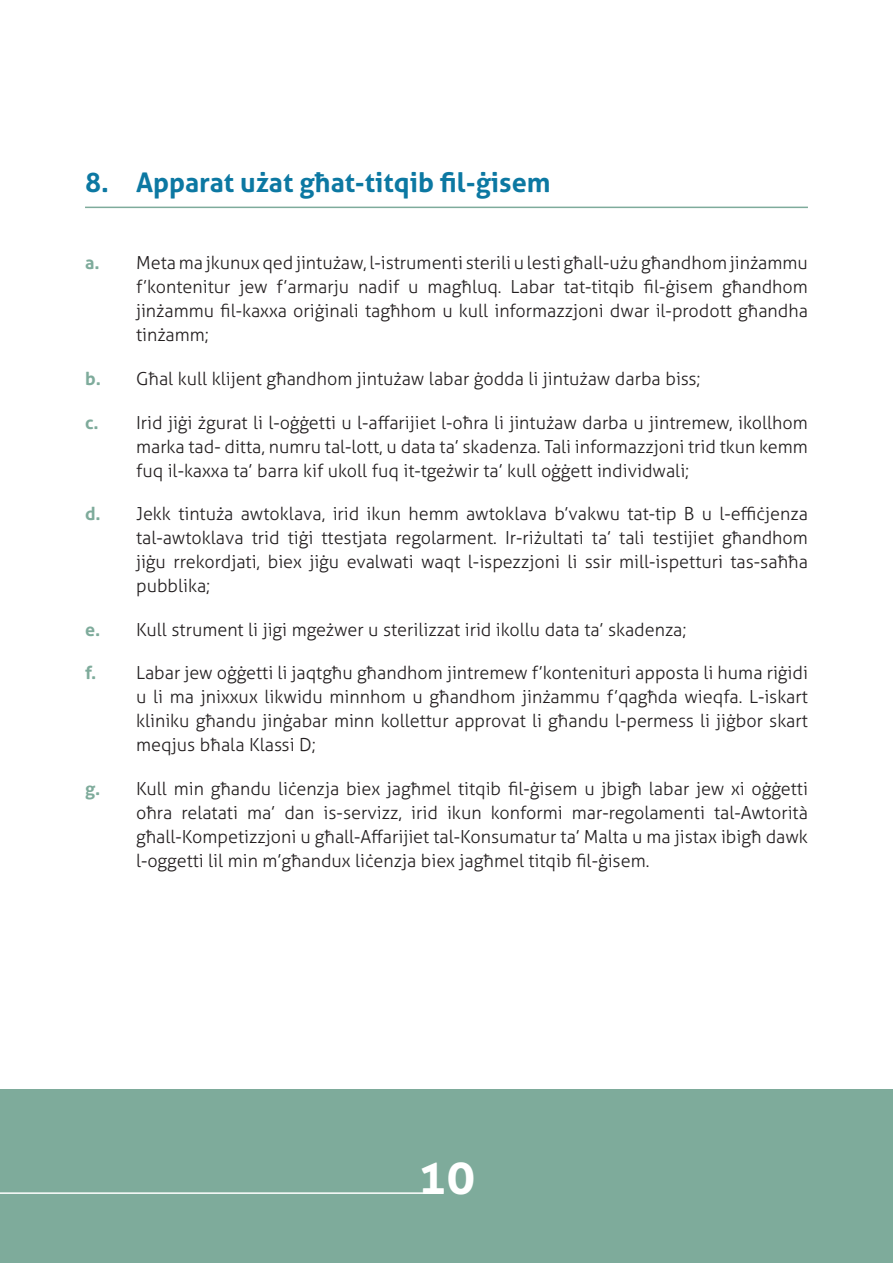
<style>
.page{position:relative;width:893px;height:1263px;background:#fff}
.page>*{position:absolute;margin:0;border:0;box-sizing:border-box;transform-origin:0 0}
.t1{font:700 48px "Aller";color:#fff}
.Normal__Web{font:700 27px "Aller";color:#0c78a2}
.Bullet{font:300 18px/24px "Aller";color:#231f20;text-align:justify}
.s1{font-weight:700;color:#7eab9b}
</style>
<div class="page">
<div style="left:0;top:1089px;width:893px;height:174px;background:#7eab9b"></div>
<hr style="left:85px;top:207px;width:723px;height:1px;background:#7eab9b">
<hr style="left:0;top:1192px;width:429px;height:2px;background:#fff">
<p class="Normal__Web" style="left:85px;top:166px;width:467px">8. Apparat użat għat‑titqib fil‑ġisem</p>
<p class="Bullet" style="left:136px;top:251px;width:673px;text-indent:-51px"><span class="s1">a.</span> Meta ma jkunux qed jintużaw, l‑istrumenti sterili u lesti għall‑użu għandhom jinżammu f’kontenitur jew f’armarju nadif u magħluq. Labar tat‑titqib fil‑ġisem għandhom jinżammu fil‑kaxxa oriġinali tagħhom u kull informazzjoni dwar il‑prodott għandha tinżamm;</p>
<p class="Bullet" style="left:85px;top:367px;width:617px"><span class="s1">b.</span> Għal kull klijent għandhom jintużaw labar ġodda li jintużaw darba biss;</p>
<p class="Bullet" style="left:136px;top:410px;width:673px;text-indent:-51px"><span class="s1">c.</span> Irid jiġi żgurat li l‑oġġetti u l‑affarijiet l‑oħra li jintużaw darba u jintremew, ikollhom marka tad‑ ditta, numru tal‑lott, u data ta’ skadenza. Tali informazzjoni trid tkun kemm fuq il‑kaxxa ta’ barra kif ukoll fuq it‑tgeżwir ta’ kull oġġett individwali;</p>
<p class="Bullet" style="left:136px;top:502px;width:673px;text-indent:-51px"><span class="s1">d.</span> Jekk tintuża awtoklava, irid ikun hemm awtoklava b’vakwu tat‑tip B u l‑effiċjenza tal‑awtoklava trid tiġi ttestjata regolarment. Ir‑riżultati ta’ tali testijiet għandhom jiġu rrekordjati, biex jiġu evalwati waqt l‑ispezzjoni li ssir mill‑ispetturi tas‑saħħa pubblika;</p>
<p class="Bullet" style="left:85px;top:617px;width:603px"><span class="s1">e.</span> Kull strument li jigi mgeżwer u sterilizzat irid ikollu data ta’ skadenza;</p>
<p class="Bullet" style="left:136px;top:661px;width:673px;text-indent:-51px"><span class="s1">f.</span> Labar jew oġġetti li jaqtgħu għandhom jintremew f’kontenituri apposta li huma riġidi u li ma jnixxux likwidu minnhom u għandhom jinżammu f’qagħda wieqfa. L‑iskart kliniku għandu jinġabar minn kollettur approvat li għandu l‑permess li jiġbor skart meqjus bħala Klassi D;</p>
<p class="Bullet" style="left:136px;top:776px;width:673px;text-indent:-51px"><span class="s1">g.</span> Kull min għandu liċenzja biex jagħmel titqib fil‑ġisem u jbigħ labar jew xi oġġetti oħra relatati ma’ dan is‑servizz, irid ikun konformi mar‑regolamenti tal‑Awtorità għall‑Kompetizzjoni u għall‑Affarijiet tal‑Konsumatur ta’ Malta u ma jistax ibigħ dawk l‑oggetti lil min m’għandux liċenzja biex jagħmel titqib fil‑ġisem.</p>
<h1 class="t1" style="left:418px;top:1147px;width:59px">10</h1>
</div>
